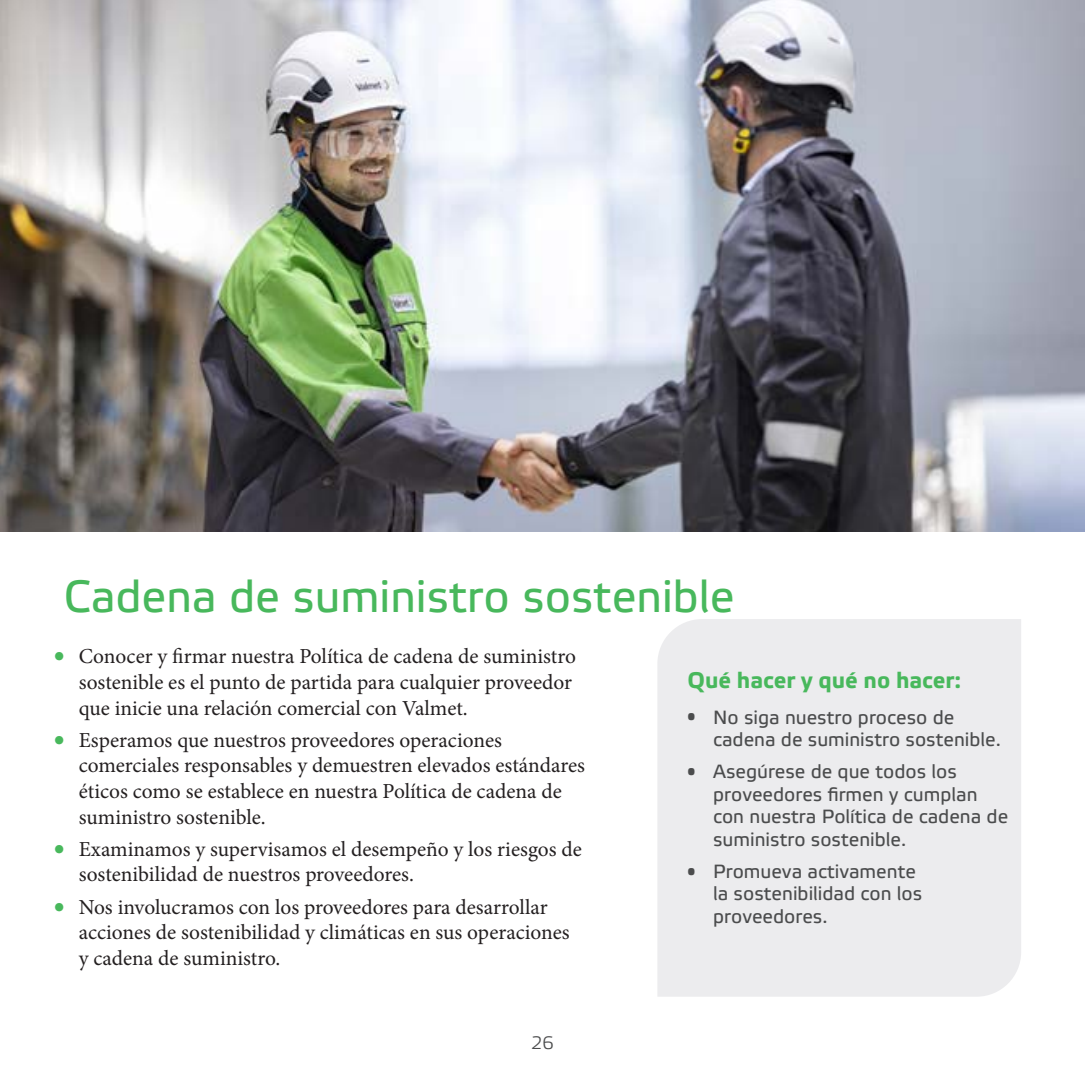
<style>
.page{position:relative;width:1085px;height:1085px;background:#fff}
.page>*{position:absolute;margin:0;border:0;box-sizing:border-box;transform-origin:0 0}
.t1{font:45px "Etelka Text";color:#48b85c}
.t2{font:700 22.5px "Etelka Text";color:#48b85c}
.t3{font:21.38px/25.7px "Minion Pro";color:#231f20}
.t4{font:19.12px/22.5px "Etelka Text";color:#4b4c4d}
.t5{font:300 18px "Etelka";color:#4b4c4d}
.s1{font-size:31.5px;color:#48b85c}
.s2{font-size:13.5px}
</style>
<div class="page">
<img style="left:0;top:0;width:1084px;height:531px">
<hr style="left:1084px;top:0;width:1px;height:1084px;background:#ececee">
<div style="left:657px;top:619px;width:363px;height:377px;background:#ececee"></div>
<h1 class="t1" style="left:64px;top:568px;width:672px">Cadena de suministro sostenible</h1>
<p class="t3" style="left:79px;top:643px;width:499px;text-indent:-26px"><span class="s1">•</span> Conocer y firmar nuestra Política de cadena de suministro sostenible es el punto de partida para cualquier proveedor que inicie una relación comercial con Valmet.</p>
<p class="t3" style="left:79px;top:727px;width:507px;text-indent:-26px"><span class="s1">•</span> Esperamos que nuestros proveedores operaciones comerciales responsables y demuestren elevados estándares éticos como se establece en nuestra Política de cadena de suministro sostenible.</p>
<p class="t3" style="left:79px;top:836px;width:504px;text-indent:-26px"><span class="s1">•</span> Examinamos y supervisamos el desempeño y los riesgos de sostenibilidad de nuestros proveedores.</p>
<p class="t3" style="left:79px;top:893px;width:492px;text-indent:-26px"><span class="s1">•</span> Nos involucramos con los proveedores para desarrollar acciones de sostenibilidad y climáticas en sus operaciones y cadena de suministro.</p>
<p class="t5" style="left:531px;top:1031px;width:24px">26</p>
<p class="t2" style="left:687px;top:666px;width:275px">Qué hacer y qué no hacer:</p>
<p class="t4" style="left:713px;top:706px;width:289px;text-indent:-26px"><span class="s2">•</span> No siga nuestro proceso de cadena de suministro sostenible.</p>
<p class="t4" style="left:713px;top:760px;width:296px;text-indent:-26px"><span class="s2">•</span> Asegúrese de que todos los proveedores firmen y cumplan con nuestra Política de cadena de suministro sostenible.</p>
<p class="t4" style="left:713px;top:860px;width:211px;text-indent:-26px"><span class="s2">•</span> Promueva activamente la sostenibilidad con los proveedores.</p>
</div>
